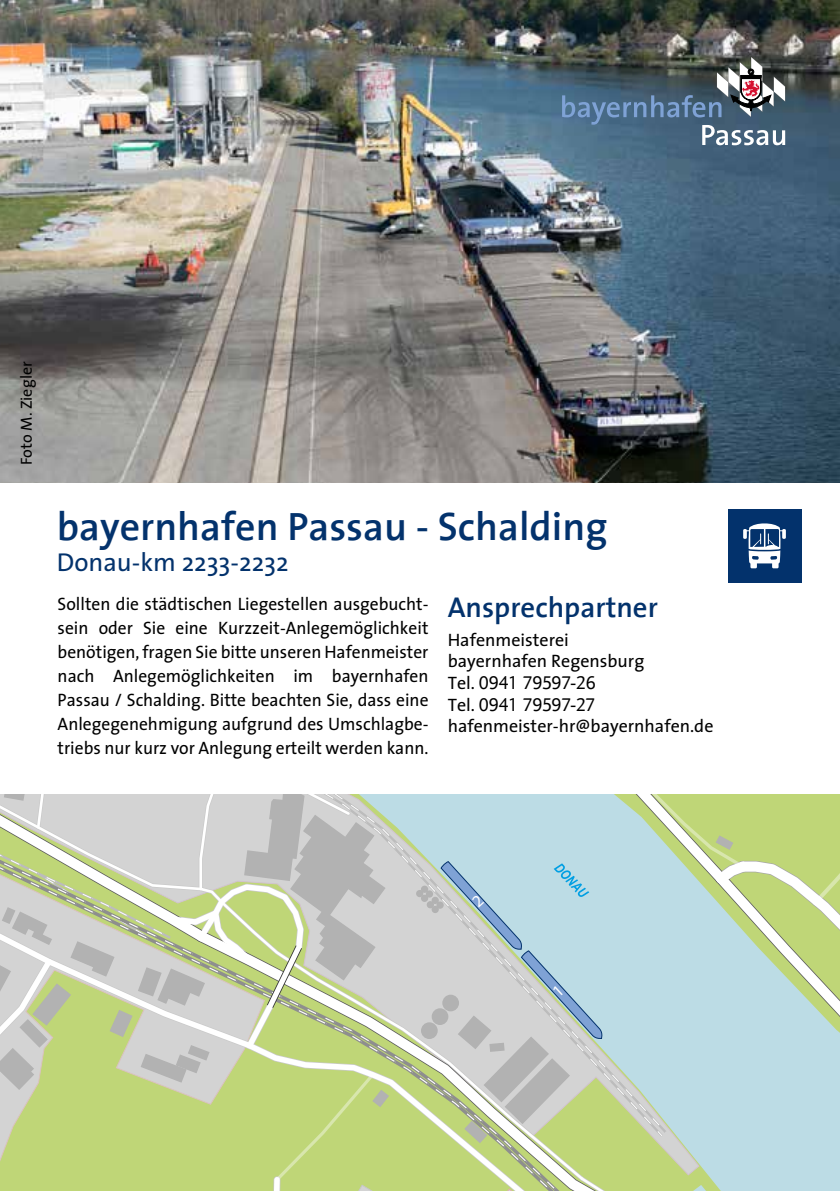
<style>
.page{position:relative;width:840px;height:1191px;background:#fff}
.page>*{position:absolute;margin:0;border:0;box-sizing:border-box;transform-origin:0 0}
.t1{font:600 40px "The Sans";color:#03326c}
.t2{font:600 28.8px "The Sans";color:#03326c}
.t3{font:26px "The Sans";color:#03326c}
.t4{font:18px/24px "The Sans";color:#000}
.t5{font:18px/21.6px "Expert Sans";letter-spacing:-.025em;color:#000}
.t6{font:16px "The Sans";color:#000}
.s1{font-family:"The Sans"}
</style>
<div class="page">
<img style="left:0;top:0;width:839px;height:482px">
<svg style="left:561px;top:57px;width:223px;height:88px;background:#566a79"></svg>
<div style="left:727px;top:509px;width:73px;height:74px;background:#03326c"></div>
<svg style="left:743px;top:523px;width:42px;height:45px"></svg>
<svg style="left:0;top:794px;width:839px;height:397px;background:#c4d4b7"></svg>
<p class="t6" style="left:13px;top:465px;width:105px;rotate:-90deg">Foto M. Ziegler</p>
<h1 class="t1" style="left:57px;top:492px;width:552px">bayernhafen Passau - Schalding</h1>
<h3 class="t3" style="left:57px;top:540px;width:233px">Donau-km 2233-2232</h3>
<p class="t4" style="left:58px;top:591px;width:372px;text-align:justify">Sollten die städtischen Liegestellen ausgebucht&shy;sein oder Sie eine Kurzzeit-Anlegemöglichkeit benötigen, fragen Sie bitte unseren Hafenmeister nach Anlegemöglichkeiten im bayernhafen Passau / Schalding. Bitte beachten Sie, dass eine Anlegegenehmigung aufgrund des Umschlagbe&shy;triebs nur kurz vor Anlegung erteilt werden kann.</p>
<h2 class="t2" style="left:447px;top:582px;width:211px">Ansprechpartner</h2>
<p class="t4" style="left:447px;top:628px;width:198px;line-height:21.6px">Hafenmeisterei bayernhafen Regensburg</p>
<p class="t5" style="left:447px;top:671px;width:149px"><span class="s1">Tel.</span> 0941 79597-26<br><span class="s1">Tel.</span> 0941 79597-27</p>
<p class="t4" style="left:447px;top:713px;width:267px">hafenmeister-hr@bayernhafen.de</p>
</div>
